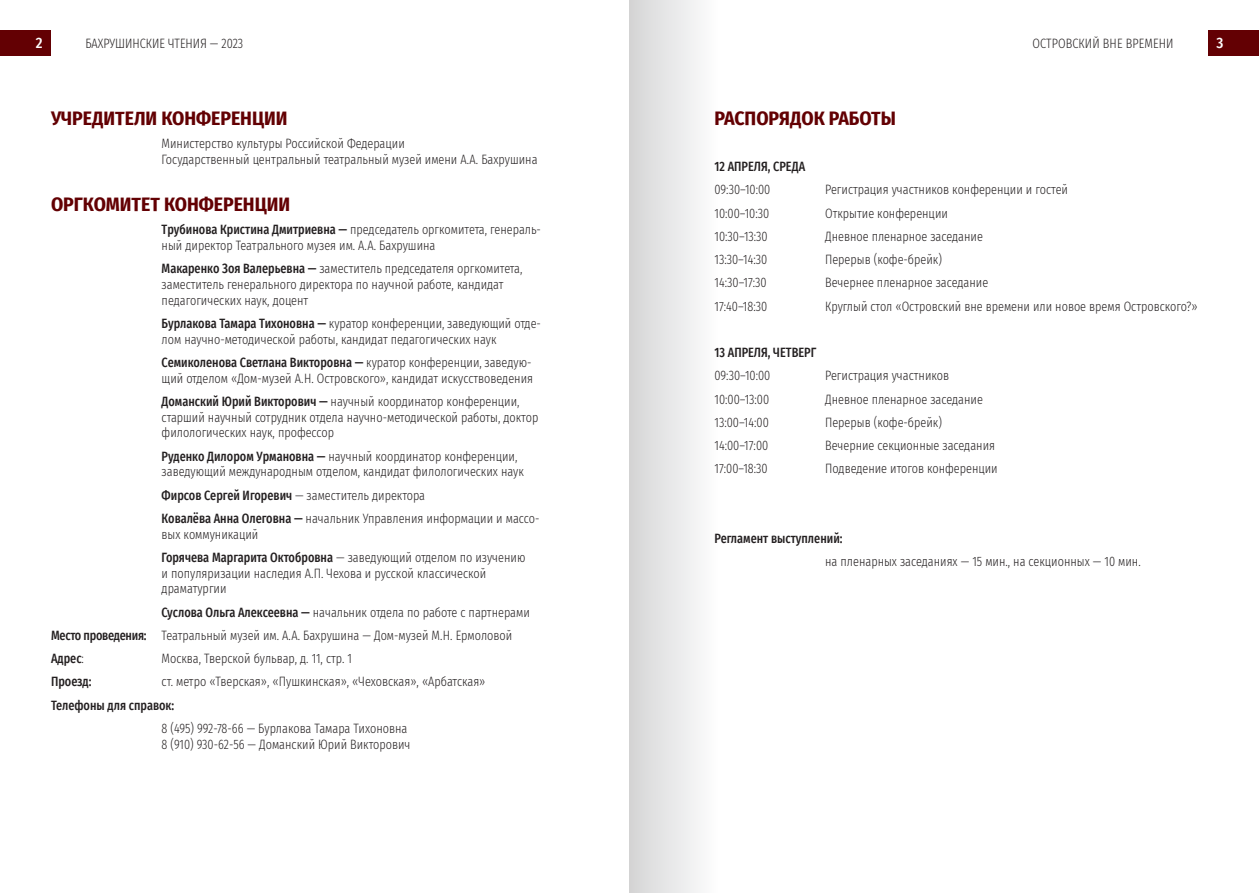
<style>
.page{position:relative;width:1259px;height:893px;background:#fff}
.page>*{position:absolute;margin:0;border:0;box-sizing:border-box;transform-origin:0 0}
.t1{font:700 19.5px "Fira Sans Condensed";color:#630003}
.t2{font:500 15px "Fira Sans Condensed";color:#fff}
.t3{font:300 13.5px/15.8px "Fira Sans Condensed";color:#231f20;scale:.9 1}
.t4{font:500 13.5px "Fira Sans Condensed";color:#231f20;scale:.9 1}
.s1{font-weight:500}
</style>
<div class="page">
<div style="left:0;top:30px;width:50px;height:26px;background:#630003"></div>
<div style="left:1208px;top:30px;width:51px;height:26px;background:#630003"></div>
<div style="left:629px;top:0;width:88px;height:893px;background:linear-gradient(to right,#d5d5d5,#fdfdfd)"></div>
<p class="t2" style="left:36px;top:31px;width:8px">2</p>
<p class="t3" style="left:85px;top:35px;width:177px">БАХРУШИНСКИЕ ЧТЕНИЯ — 2023</p>
<p class="t3" style="left:1032px;top:35px;width:158px">ОСТРОВСКИЙ ВНЕ ВРЕМЕНИ</p>
<p class="t2" style="left:1216px;top:31px;width:8px">3</p>
<h1 class="t1" style="left:51px;top:101px;width:238px">УЧРЕДИТЕЛИ КОНФЕРЕНЦИИ</h1>
<p class="t3" style="left:162px;top:135px;width:419px">Министерство культуры Российской Федерации<br>Государственный центральный театральный музей имени А.А. Бахрушина</p>
<h1 class="t1" style="left:51px;top:188px;width:241px">ОРГКОМИТЕТ КОНФЕРЕНЦИИ</h1>
<p class="t3" style="left:162px;top:221px;width:423px"><span class="s1">Трубинова Кристина Дмитриевна —</span> председатель оргкомитета, генераль&shy;ный директор Театрального музея им. А.А. Бахрушина</p>
<p class="t3" style="left:162px;top:260px;width:402px"><span class="s1">Макаренко Зоя Валерьевна —</span> заместитель председателя оргкомитета, заместитель генерального директора по научной работе, кандидат педагогических наук, доцент</p>
<p class="t3" style="left:162px;top:315px;width:423px"><span class="s1">Бурлакова Тамара Тихоновна —</span> куратор конференции, заведующий отде&shy;лом научно-методической работы, кандидат педагогических наук</p>
<p class="t3" style="left:162px;top:354px;width:414px"><span class="s1">Семиколенова Светлана Викторовна —</span> куратор конференции, заведую&shy;щий отделом «Дом-музей А.Н. Островского», кандидат искусствоведения</p>
<p class="t3" style="left:162px;top:393px;width:420px"><span class="s1">Доманский Юрий Викторович —</span> научный координатор конференции, старший научный сотрудник отдела научно-методической работы, доктор филологических наук, профессор</p>
<p class="t3" style="left:162px;top:448px;width:404px"><span class="s1">Руденко Дилором Урмановна —</span> научный координатор конференции, заведующий международным отделом, кандидат филологических наук</p>
<p class="t3" style="left:162px;top:483px;width:421px;line-height:23.2px"><span class="s1">Фирсов Сергей Игоревич</span> — заместитель директора<br><span class="s1">Ковалёва Анна Олеговна —</span> начальник Управления информации и массо-</p>
<p class="t3" style="left:162px;top:522px;width:406px;line-height:23.2px">вых коммуникаций<br><span class="s1">Горячева Маргарита Октобровна</span> — заведующий отделом по изучению</p>
<p class="t3" style="left:162px;top:565px;width:362px">и популяризации наследия А.П. Чехова и русской классической драматургии</p>
<p class="t3" style="left:51px;top:600px;width:533px;line-height:23.2px;text-indent:111px"><span class="s1">Суслова Ольга Алексеевна —</span> начальник отдела по работе с партнерами<br><span class="s1">Место проведения:</span> Театральный музей им. А.А. Бахрушина — Дом-музей М.Н. Ермоловой<br><span class="s1">Адрес</span>:</p>
<p class="t3" style="left:162px;top:650px;width:213px">Москва, Тверской бульвар, д. 11, стр. 1</p>
<p class="t4" style="left:51px;top:671px;width:47px">Проезд:</p>
<p class="t3" style="left:162px;top:674px;width:361px">ст. метро «Тверская», «Пушкинская», «Чеховская», «Арбатская»</p>
<p class="t4" style="left:51px;top:694px;width:138px">Телефоны для справок:</p>
<p class="t3" style="left:162px;top:720px;width:278px">8 (495) 992‑78‑66 — Бурлакова Тамара Тихоновна<br>8 (910) 930‑62‑56 — Доманский Юрий Викторович</p>
<h1 class="t1" style="left:714px;top:101px;width:183px">РАСПОРЯДОК РАБОТЫ</h1>
<p class="t4" style="left:714px;top:156px;width:102px">12 АПРЕЛЯ, СРЕДА</p>
<p class="t3" style="left:714px;top:182px;width:64px">09:30–10:00</p>
<p class="t3" style="left:825px;top:182px;width:271px">Регистрация участников конференции и гостей</p>
<p class="t3" style="left:714px;top:205px;width:62px">10:00–10:30</p>
<p class="t3" style="left:825px;top:205px;width:138px">Открытие конференции</p>
<p class="t3" style="left:714px;top:228px;width:61px">10:30–13:30</p>
<p class="t3" style="left:825px;top:228px;width:177px">Дневное пленарное заседание</p>
<p class="t3" style="left:714px;top:251px;width:60px">13:30–14:30</p>
<p class="t3" style="left:825px;top:251px;width:131px">Перерыв (кофе-брейк)</p>
<p class="t3" style="left:714px;top:275px;width:59px">14:30–17:30</p>
<p class="t3" style="left:825px;top:275px;width:183px">Вечернее пленарное заседание</p>
<p class="t3" style="left:714px;top:298px;width:60px">17:40–18:30</p>
<p class="t3" style="left:825px;top:298px;width:415px">Круглый стол «Островский вне времени или новое время Островского?»</p>
<p class="t4" style="left:714px;top:342px;width:114px">13 АПРЕЛЯ, ЧЕТВЕРГ</p>
<p class="t3" style="left:714px;top:368px;width:64px">09:30–10:00</p>
<p class="t3" style="left:825px;top:368px;width:139px">Регистрация участников</p>
<p class="t3" style="left:714px;top:391px;width:62px">10:00–13:00</p>
<p class="t3" style="left:825px;top:391px;width:177px">Дневное пленарное заседание</p>
<p class="t3" style="left:714px;top:414px;width:62px">13:00–14:00</p>
<p class="t3" style="left:825px;top:414px;width:131px">Перерыв (кофе-брейк)</p>
<p class="t3" style="left:714px;top:437px;width:61px">14:00–17:00</p>
<p class="t3" style="left:825px;top:437px;width:190px">Вечерние секционные заседания</p>
<p class="t3" style="left:714px;top:461px;width:61px">17:00–18:30</p>
<p class="t3" style="left:825px;top:461px;width:193px">Подведение итогов конференции</p>
<p class="t4" style="left:714px;top:527px;width:144px">Регламент выступлений:</p>
<p class="t3" style="left:825px;top:554px;width:352px">на пленарных заседаниях — 15 мин., на секционных — 10 мин.</p>
</div>
